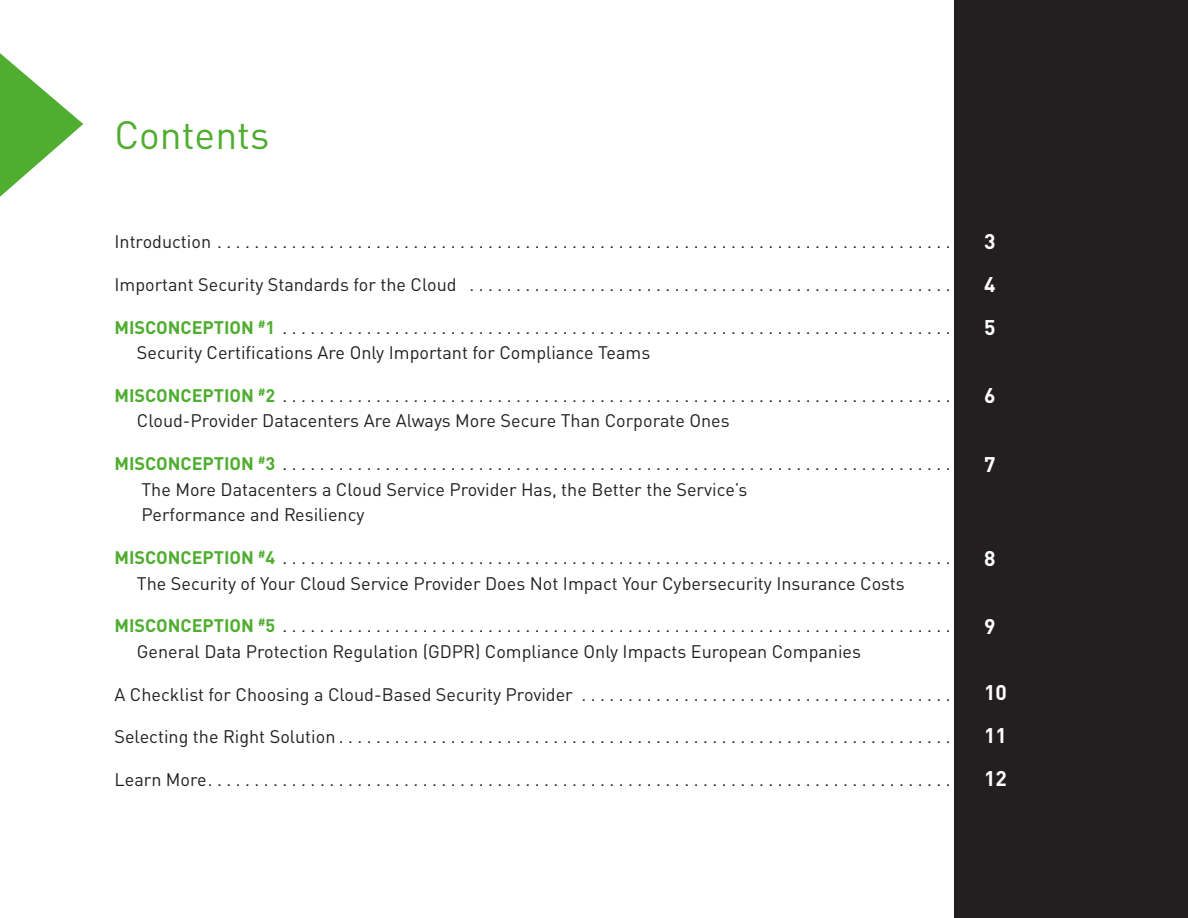
<style>
.page{position:relative;width:1188px;height:918px;background:#fff}
.page>*{position:absolute;margin:0;border:0;box-sizing:border-box;transform-origin:0 0}
.H1_Alt{font:39px "DINOT";color:#4fad2f}
.t1{font:700 21px "DINOT";color:#fff}
.t2{font:18px/25.5px "DINOT";color:#231f20}
.s1{font-weight:700;color:#4fad2f}
</style>
<div class="page">
<div style="left:955px;top:0;width:233px;height:918px;background:#231f20"></div>
<svg style="left:0;top:53px;width:83px;height:144px"></svg>
<p class="H1_Alt" style="left:114px;top:110px;width:156px">Contents</p>
<p class="t2" style="left:114px;top:229px;width:828px">Introduction . . . . . . . . . . . . . . . . . . . . . . . . . . . . . . . . . . . . . . . . . . . . . . . . . . . . . . . . . . . . . . . . . . . . . . . . . . . . . .</p>
<p class="t2" style="left:114px;top:271px;width:828px">Important Security Standards for the Cloud . . . . . . . . . . . . . . . . . . . . . . . . . . . . . . . . . . . . . . . . . . . . . . . . . . .</p>
<p class="t2" style="left:137px;top:314px;width:806px;text-indent:-22px"><span class="s1">MISCONCEPTION</span> <sup>#</sup><span class="s1">1</span> . . . . . . . . . . . . . . . . . . . . . . . . . . . . . . . . . . . . . . . . . . . . . . . . . . . . . . . . . . . . . . . . . . . . . . .<br>Security Certifications Are Only Important for Compliance Teams</p>
<p class="t2" style="left:137px;top:382px;width:806px;text-indent:-22px"><span class="s1">MISCONCEPTION</span> <sup>#</sup><span class="s1">2</span> . . . . . . . . . . . . . . . . . . . . . . . . . . . . . . . . . . . . . . . . . . . . . . . . . . . . . . . . . . . . . . . . . . . . . . .<br>Cloud-Provider Datacenters Are Always More Secure Than Corporate Ones</p>
<p class="t2" style="left:141px;top:451px;width:802px;text-indent:-27px"><span class="s1">MISCONCEPTION</span> <sup>#</sup><span class="s1">3</span> . . . . . . . . . . . . . . . . . . . . . . . . . . . . . . . . . . . . . . . . . . . . . . . . . . . . . . . . . . . . . . . . . . . . . . .<br>The More Datacenters a Cloud Service Provider Has, the Better the Service’s<br>Performance and Resiliency</p>
<p class="t2" style="left:137px;top:544px;width:806px;text-indent:-22px"><span class="s1">MISCONCEPTION</span> <sup>#</sup><span class="s1">4</span> . . . . . . . . . . . . . . . . . . . . . . . . . . . . . . . . . . . . . . . . . . . . . . . . . . . . . . . . . . . . . . . . . . . . . . .<br>The Security of Your Cloud Service Provider Does Not Impact Your Cybersecurity Insurance Costs</p>
<p class="t2" style="left:137px;top:613px;width:806px;text-indent:-22px"><span class="s1">MISCONCEPTION</span> <sup>#</sup><span class="s1">5</span> . . . . . . . . . . . . . . . . . . . . . . . . . . . . . . . . . . . . . . . . . . . . . . . . . . . . . . . . . . . . . . . . . . . . . . .<br>General Data Protection Regulation (GDPR) Compliance Only Impacts European Companies</p>
<p class="t2" style="left:114px;top:681px;width:828px">A Checklist for Choosing a Cloud-Based Security Provider . . . . . . . . . . . . . . . . . . . . . . . . . . . . . . . . . . . . . . .</p>
<p class="t2" style="left:114px;top:724px;width:828px">Selecting the Right Solution . . . . . . . . . . . . . . . . . . . . . . . . . . . . . . . . . . . . . . . . . . . . . . . . . . . . . . . . . . . . . . . . .</p>
<p class="t2" style="left:114px;top:767px;width:828px">Learn More . . . . . . . . . . . . . . . . . . . . . . . . . . . . . . . . . . . . . . . . . . . . . . . . . . . . . . . . . . . . . . . . . . . . . . . . . . . . . . .</p>
<h1 class="t1" style="left:984px;top:227px;width:13px">3</h1>
<h1 class="t1" style="left:984px;top:271px;width:13px">4</h1>
<h1 class="t1" style="left:984px;top:314px;width:13px">5</h1>
<h1 class="t1" style="left:984px;top:382px;width:13px">6</h1>
<h1 class="t1" style="left:984px;top:451px;width:13px">7</h1>
<h1 class="t1" style="left:984px;top:545px;width:13px">8</h1>
<h1 class="t1" style="left:984px;top:613px;width:13px">9</h1>
<h1 class="t1" style="left:984px;top:679px;width:24px">10</h1>
<h1 class="t1" style="left:984px;top:722px;width:24px">11</h1>
<h1 class="t1" style="left:984px;top:765px;width:24px">12</h1>
</div>
